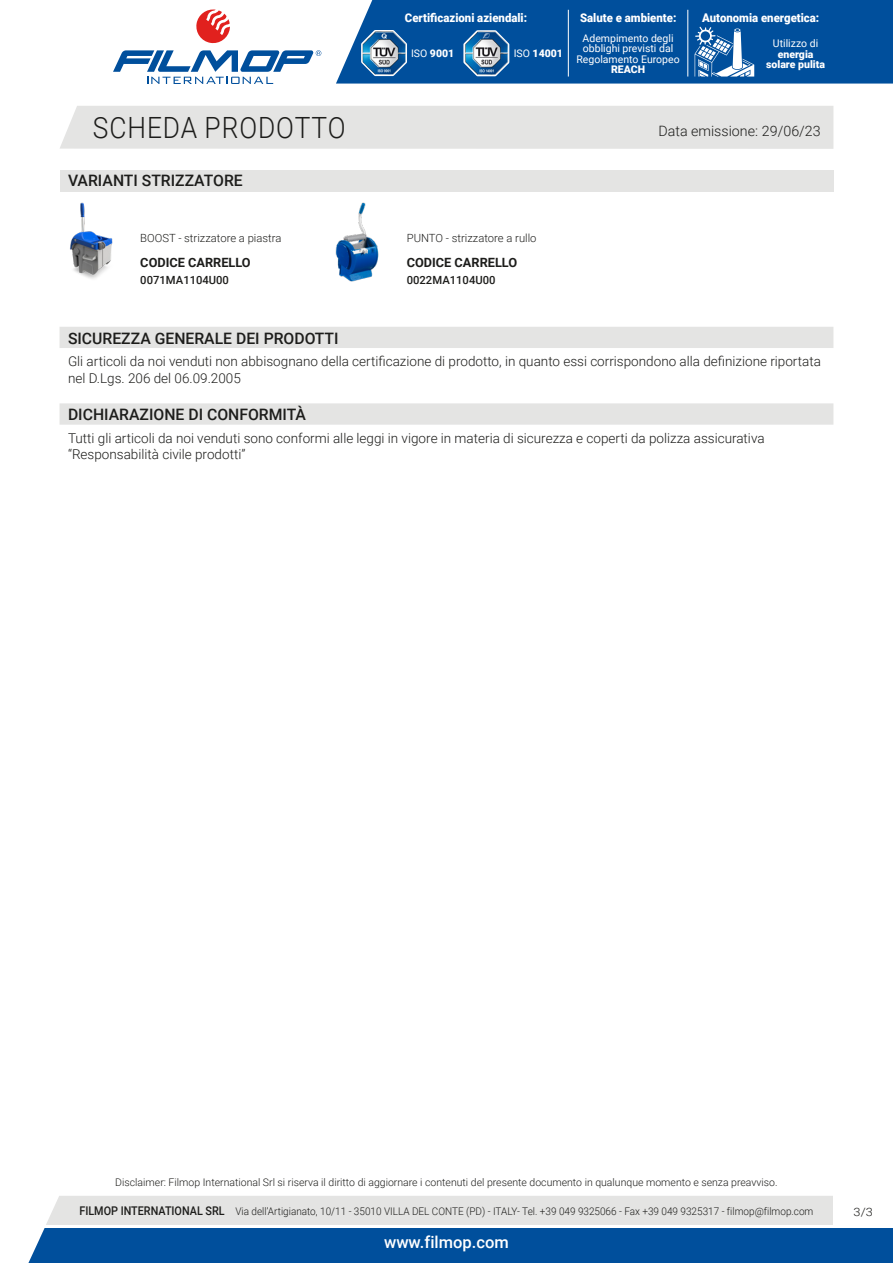
<style>
.page{position:relative;width:893px;height:1263px;background:#fff}
.page>*{position:absolute;margin:0;border:0;box-sizing:border-box;transform-origin:0 0}
.t1{font:300 29.25px "Roboto";letter-spacing:.035em;color:#1d1d1b;scale:.9 1}
.t2{font:500 16.5px "Roboto";color:#fff}
.t3{font:500 15.75px "Roboto";color:#1d1d1b}
.t4{font:300 14.25px "Roboto";color:#1d1d1b}
.t5{font:300 13.5px/16.2px "Roboto";color:#1d1d1b}
.t6{font:700 12.75px "Roboto";color:#1d1d1b}
.t7{font:900 12px "Roboto";color:#fff;scale:.95 1}
.t8{font:300 11.55px "Roboto";color:#1d1d1b;scale:1.11 1}
.t9{font:300 11.25px "Roboto";color:#1d1d1b}
.t10{font:500 11.25px "Roboto";color:#1d1d1b}
.t11{font:300 10.5px "Roboto";color:#1d1d1b;scale:.95 1}
.t12{font:300 10.5px "Roboto";color:#1d1d1b}
.t13{font:10.5px/10.5px "Roboto";color:#fff;text-align:center}
.t14{font:900 10.5px/10.5px "Roboto";color:#fff;text-align:center}
.s1{font-weight:400}
.s2{font-weight:500;font-size:12px}
</style>
<div class="page">
<svg style="left:28px;top:1196px;width:865px;height:67px;background:#6793bc"></svg>
<div style="left:60px;top:106px;width:773px;height:43px;background:#e4e4e3"></div>
<svg style="left:196px;top:10px;width:34px;height:34px"></svg>
<svg style="left:113px;top:50px;width:208px;height:34px"></svg>
<div style="left:336px;top:0;width:557px;height:84px;background:#004f9c"></div>
<svg style="left:462px;top:28px;width:49px;height:50px"></svg>
<img style="left:465px;top:32px;width:43px;height:43px">
<svg style="left:360px;top:28px;width:48px;height:49px"></svg>
<img style="left:362px;top:31px;width:44px;height:44px">
<hr style="left:568px;top:10px;width:1px;height:67px;background:#fff">
<hr style="left:688px;top:10px;width:1px;height:67px;background:#fff">
<svg style="left:695px;top:27px;width:59px;height:50px"></svg>
<div style="left:60px;top:170px;width:773px;height:21px;background:#e4e4e3"></div>
<img style="left:70px;top:202px;width:43px;height:77px">
<img style="left:335px;top:202px;width:44px;height:80px">
<div style="left:60px;top:327px;width:773px;height:21px;background:#e4e4e3"></div>
<div style="left:60px;top:403px;width:773px;height:22px;background:#e4e4e3"></div>
<hr style="left:45px;top:1225px;width:848px;height:2px;background:#fff">
<div style="left:833px;top:1196px;width:60px;height:31px;background:#fff"></div>
<p class="t7" style="left:405px;top:9px;width:130px">Certificazioni aziendali:</p>
<p class="t14" style="left:411px;top:48px;width:45px"><span class="s1">ISO</span> 9001</p>
<p class="t14" style="left:514px;top:48px;width:51px"><span class="s1">ISO</span> 14001</p>
<p class="t7" style="left:580px;top:9px;width:103px">Salute e ambiente:</p>
<p class="t13" style="left:576px;top:32px;width:105px">Adempimento degli obblighi previsti dal<br>Regolamento Europeo</p>
<p class="t14" style="left:611px;top:64px;width:36px">REACH</p>
<p class="t7" style="left:702px;top:9px;width:125px">Autonomia energetica:</p>
<p class="t13" style="left:773px;top:38px;width:47px">Utilizzo di</p>
<p class="t14" style="left:766px;top:48px;width:60px">energia solare pulita</p>
<h1 class="t1" style="left:93px;top:107px;width:282px">SCHEDA PRODOTTO</h1>
<p class="t4" style="left:658px;top:121px;width:164px">Data emissione: 29/06/23</p>
<p class="t3" style="left:68px;top:170px;width:176px">VARIANTI STRIZZATORE</p>
<p class="t9" style="left:140px;top:230px;width:143px">BOOST - strizzatore a piastra</p>
<p class="t6" style="left:140px;top:254px;width:112px">CODICE CARRELLO</p>
<p class="t10" style="left:140px;top:272px;width:90px">0071MA1104U00</p>
<p class="t9" style="left:407px;top:230px;width:131px">PUNTO - strizzatore a rullo</p>
<p class="t6" style="left:407px;top:254px;width:112px">CODICE CARRELLO</p>
<p class="t10" style="left:407px;top:272px;width:90px">0022MA1104U00</p>
<p class="t3" style="left:68px;top:327px;width:272px">SICUREZZA GENERALE DEI PRODOTTI</p>
<p class="t5" style="left:68px;top:353px;width:754px">Gli articoli da noi venduti non abbisognano della certificazione di prodotto, in quanto essi corrispondono alla definizione riportata nel D.Lgs. 206 del 06.09.2005</p>
<p class="t3" style="left:68px;top:404px;width:239px">DICHIARAZIONE DI CONFORMITÀ</p>
<p class="t5" style="left:68px;top:430px;width:698px">Tutti gli articoli da noi venduti sono conformi alle leggi in vigore in materia di sicurezza e coperti da polizza assicurativa “Responsabilità civile prodotti”</p>
<p class="t12" style="left:115px;top:1175px;width:664px">Disclaimer: Filmop International Srl si riserva il diritto di aggiornare i contenuti del presente documento in qualunque momento e senza preavviso.</p>
<p class="t11" style="left:79px;top:1204px;width:774px"><span class="s2">FILMOP INTERNATIONAL SRL</span> Via dell’Artigianato, 10/11 - 35010 VILLA DEL CONTE (PD) - ITALY- Tel. +39 049 9325066 - Fax +39 049 9325317 - filmop@filmop.com</p>
<p class="t2" style="left:384px;top:1230px;width:126px">www.filmop.com</p>
<p class="t8" style="left:854px;top:1204px;width:19px">3/3</p>
</div>
